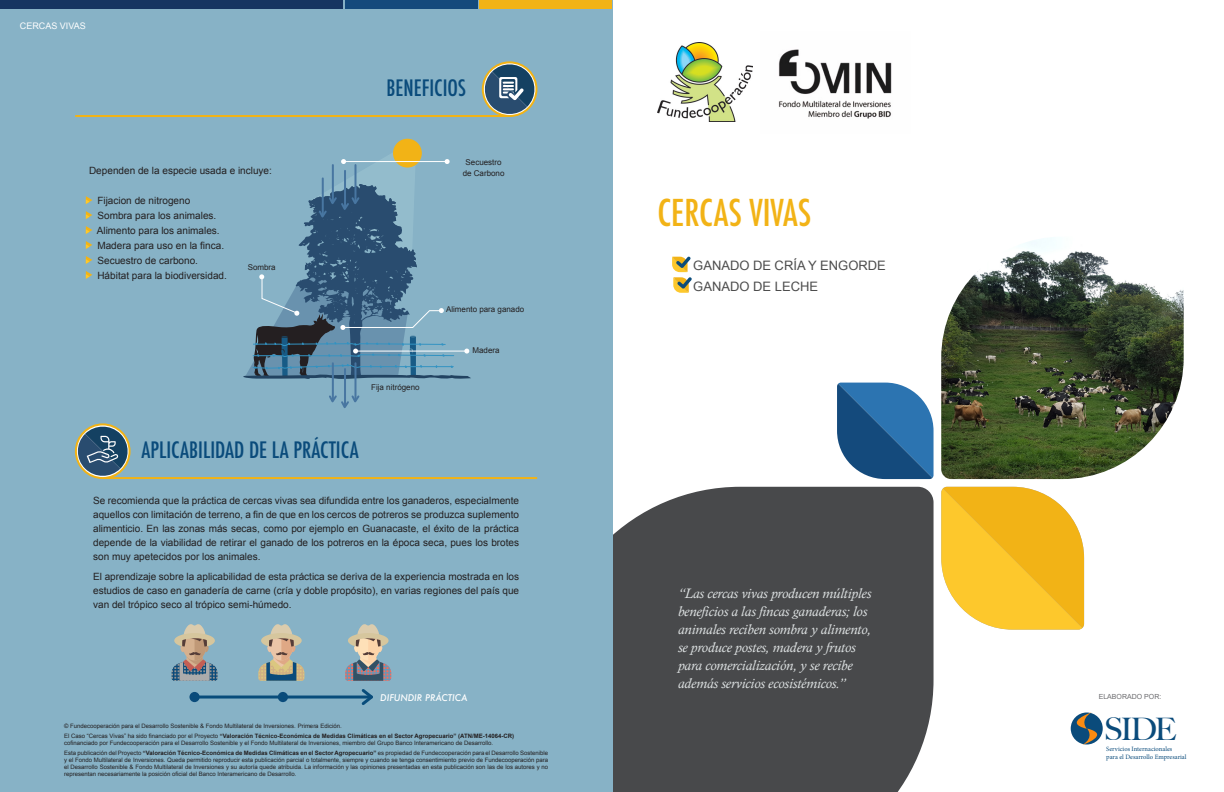
<style>
.page{position:relative;width:1224px;height:792px;background:#fff}
.page>*{position:absolute;margin:0;border:0;box-sizing:border-box;transform-origin:0 0}
.t1{font:500 condensed 36px "Futura";color:#f2b316}
.t2{font:500 31px "Big Caslon";color:#0a4b7b}
.t3{font:500 condensed 22px "Futura";color:#0a4b7b}
.t4{font:italic 14px/18px "Calisto";color:#dee2e3}
.t5{font:13px/21.3px "Arial";color:#4d4d4d}
.t6{font:10px/14px "Arial";color:#231f20;text-align:justify}
.t7{font:italic 500 9px "Futura";color:#fff}
.t8{font:9px "Arial";color:#fff}
.t9{font:8px/11px "Arial";color:#231f20;text-align:center}
.t10{font:7px "Arial";color:#6b6b6e}
.t11{font:6.6px/8px "Minion Pro";color:#0a4b7b}
.t12{font:6px/10px "Arial";color:#231f20}
.s1{font-weight:700}
</style>
<div class="page">
<div style="left:612px;top:487px;width:322px;height:305px;background:#48494b"></div>
<svg style="left:941px;top:487px;width:143px;height:143px;background:#f7c439"></svg>
<svg style="left:837px;top:383px;width:97px;height:96px;background:#3970a2"></svg>
<div style="left:0;top:0;width:612px;height:792px;background:#87b2c6"></div>
<svg style="left:1070px;top:712px;width:33px;height:33px"></svg>
<img style="left:941px;top:237px;width:243px;height:242px">
<div style="left:0;top:0;width:343px;height:8px;background:#163561"></div>
<div style="left:345px;top:0;width:132px;height:8px;background:#144a7c"></div>
<div style="left:479px;top:0;width:133px;height:8px;background:#f2b316"></div>
<svg style="left:672px;top:257px;width:20px;height:36px"></svg>
<svg style="left:172px;top:624px;width:46px;height:57px"></svg>
<svg style="left:258px;top:624px;width:46px;height:57px"></svg>
<div style="left:189px;top:692px;width:11px;height:10px;background:#0a4b7b;border-radius:50%"></div>
<div style="left:278px;top:692px;width:10px;height:10px;background:#0a4b7b;border-radius:50%"></div>
<hr style="left:195px;top:696px;width:176px;height:3px;background:#084c7b">
<svg style="left:345px;top:624px;width:46px;height:81px"></svg>
<img style="left:778px;top:49px;width:114px;height:70px">
<img style="left:658px;top:43px;width:94px;height:79px">
<svg style="left:86px;top:196px;width:6px;height:8px"></svg>
<svg style="left:86px;top:211px;width:6px;height:8px"></svg>
<svg style="left:86px;top:226px;width:6px;height:8px"></svg>
<svg style="left:86px;top:241px;width:6px;height:8px"></svg>
<svg style="left:86px;top:256px;width:6px;height:8px"></svg>
<svg style="left:86px;top:271px;width:6px;height:8px"></svg>
<div style="left:393px;top:139px;width:29px;height:29px;background:#f2b316;border-radius:50%"></div>
<svg style="left:243px;top:146px;width:228px;height:234px"></svg>
<hr style="left:345px;top:161px;width:102px;height:1px;background:#fff">
<hr style="left:354px;top:363px;width:2px;height:37px;background:#4876a1">
<hr style="left:344px;top:369px;width:2px;height:37px;background:#4876a1">
<hr style="left:332px;top:363px;width:2px;height:37px;background:#4876a1">
<svg style="left:329px;top:394px;width:31px;height:14px"></svg>
<hr style="left:76px;top:115px;width:433px;height:2px;background:#f2b316">
<svg style="left:482px;top:62px;width:55px;height:54px"></svg>
<hr style="left:103px;top:477px;width:433px;height:2px;background:#f2b316">
<svg style="left:75px;top:424px;width:55px;height:54px"></svg>
<h3 class="t8" style="left:20px;top:20px;width:67px">CERCAS VIVAS</h3>
<h3 class="t3" style="left:386px;top:74px;width:81px">BENEFICIOS</h3>
<h3 class="t6" style="left:89px;top:163px;width:184px">Dependen de la especie usada e incluye:</h3>
<h3 class="t6" style="left:97px;top:193px;width:132px;line-height:15px;text-align:left">Fijacion de nitrogeno<br>Sombra para los animales.<br>Alimento para los animales.<br>Madera para uso en la finca.<br>Secuestro de carbono.<br>Hábitat para la biodiversidad.</h3>
<h3 class="t9" style="left:248px;top:262px;width:30px">Sombra</h3>
<h3 class="t9" style="left:371px;top:382px;width:50px">Fija nitrógeno</h3>
<h3 class="t3" style="left:142px;top:436px;width:219px">APLICABILIDAD DE LA PRÁCTICA</h3>
<h3 class="t9" style="left:463px;top:157px;width:43px">Secuestro de Carbono</h3>
<h3 class="t9" style="left:446px;top:304px;width:80px">Alimento para ganado</h3>
<h3 class="t9" style="left:472px;top:345px;width:29px">Madera</h3>
<p class="t6" style="left:93px;top:493px;width:427px">Se recomienda que la práctica de cercas vivas sea difundida entre los ganaderos, especialmente aquellos con limitación de terreno, a fin de que en los cercos de potreros se produzca suplemento alimenticio. En las zonas más secas, como por ejemplo en Guanacaste, el éxito de la práctica depende de la viabilidad de retirar el ganado de los potreros en la época seca, pues los brotes son muy apetecidos por los animales.</p>
<p class="t6" style="left:93px;top:569px;width:427px">El aprendizaje sobre la aplicabilidad de esta práctica se deriva de la experiencia mostrada en los estudios de caso en ganadería de carne (cría y doble propósito), en varias regiones del país que van del trópico seco al trópico semi-húmedo.</p>
<h3 class="t7" style="left:380px;top:691px;width:89px">DIFUNDIR PRÁCTICA</h3>
<p class="t12" style="left:64px;top:721px;width:452px">© Fundecooperación para el Desarrollo Sostenible &amp; Fondo Multilateral de Inversiones. Primera Edición.<br>El Caso “Cercas Vivas” ha sido financiado por el Proyecto <span class="s1">“Valoración Técnico-Económica de Medidas Climáticas en el Sector Agropecuario” (ATN/ME-14064-CR)</span></p>
<p class="t12" style="left:64px;top:738px;width:486px">cofinanciado por Fundecooperación para el Desarrollo Sostenible y el Fondo Multilateral de Inversiones, miembro del Grupo Banco Interamericano de Desarrollo.<br>Esta publicación del Proyecto <span class="s1">“Valoración Técnico-Económica de Medidas Climáticas en el Sector Agropecuario”</span> es propiedad de Fundecooperación para el Desarrollo Sostenible</p>
<p class="t12" style="left:64px;top:756px;width:486px;line-height:7px;text-align:justify">y el Fondo Multilateral de Inversiones. Queda permitido reproducir esta publicación parcial o totalmente, siempre y cuando se tenga consentimiento previo de Fundecooperación para el Desarrollo Sostenible &amp; Fondo Multilateral de Inversiones y su autoría quede atribuida. La información y las opiniones presentadas en esta publicación son las de los autores y no representan necesariamente la posición oficial del Banco Interamericano de Desarrollo.</p>
<h1 class="t1" style="left:658px;top:190px;width:155px">CERCAS VIVAS</h1>
<h3 class="t5" style="left:693px;top:255px;width:194px">GANADO DE CRÍA Y ENGORDE<br>GANADO DE LECHE</h3>
<h3 class="t4" style="left:678px;top:585px;width:195px">“Las cercas vivas producen múltiples beneficios a las fincas ganaderas; los animales reciben sombra y alimento, se produce postes, madera y frutos para comercialización, y se recibe además servicios ecosistémicos.”</h3>
<p class="t10" style="left:1099px;top:692px;width:64px">ELABORADO POR:</p>
<h2 class="t2" style="left:1104px;top:704px;width:74px">SIDE</h2>
<p class="t11" style="left:1106px;top:745px;width:82px">Servicios Internacionales<br>para el Desarrollo Empresarial</p>
</div>
